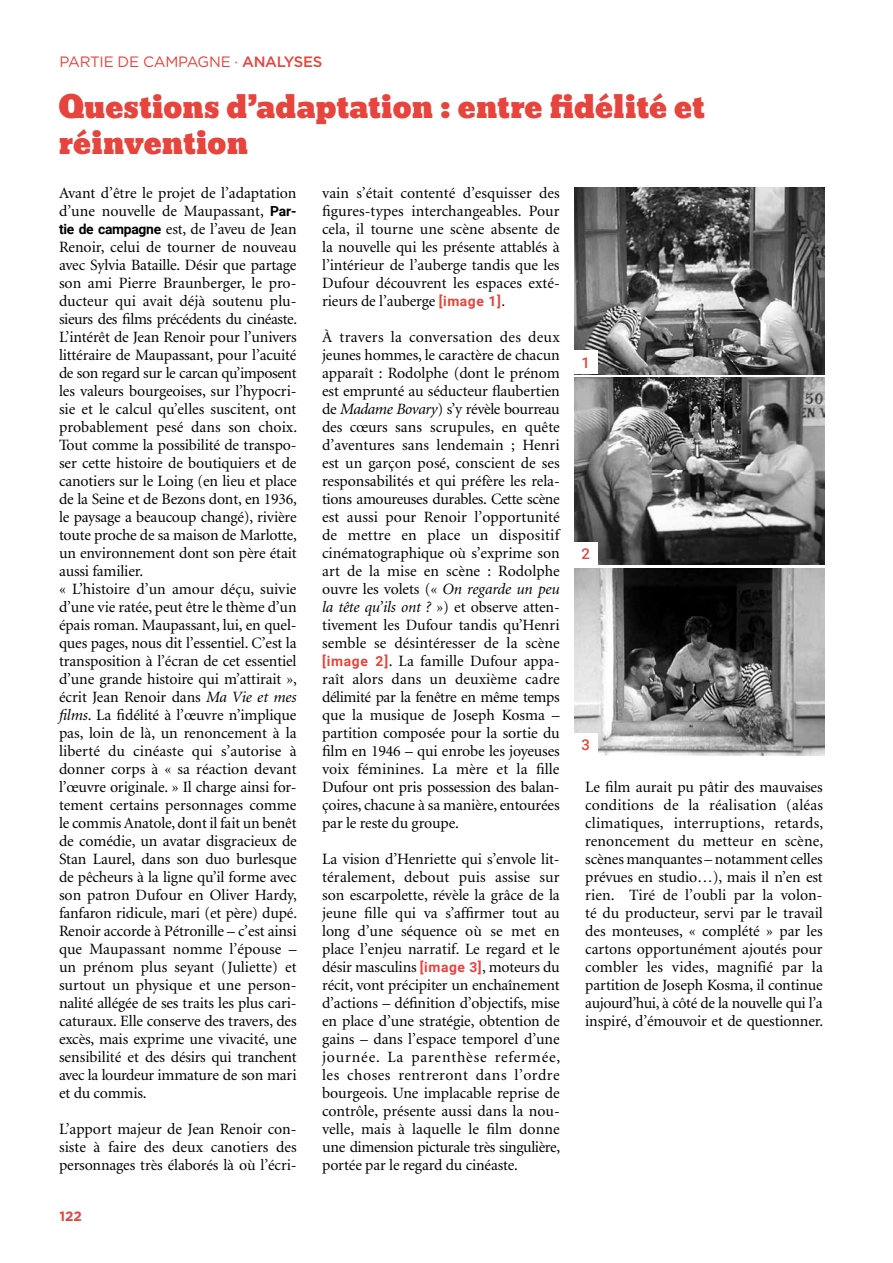
<style>
.page{position:relative;width:893px;height:1263px;background:#fff}
.page>*{position:absolute;margin:0;border:0;box-sizing:border-box;transform-origin:0 0}
.t1{font:30px/36px "Bevan";color:#e6443c}
.t2{font:15.75px/18px "Minion";letter-spacing:-.01em;color:#000;text-align:justify}
.t3{font:15px "Gotham";letter-spacing:-.02em;color:#e6443c}
.t4{font:500 14.85px "Roboto";color:#e6443c}
.t5{font:700 13.5px "Gotham";color:#e6443c}
.s1{font-weight:500}
.s2{font-family:"Roboto";font-weight:700;font-size:13.8px}
.s3{font-style:italic}
.s4{font-family:"Roboto";font-weight:700;font-size:13.8px;color:#e6443c}
</style>
<div class="page">
<img style="left:575px;top:187px;width:250px;height:187px">
<img style="left:575px;top:378px;width:250px;height:187px">
<img style="left:575px;top:569px;width:250px;height:187px">
<div style="left:574px;top:351px;width:24px;height:23px;background:#fff"></div>
<div style="left:574px;top:542px;width:24px;height:24px;background:#fff"></div>
<div style="left:574px;top:733px;width:24px;height:24px;background:#fff"></div>
<p class="t3" style="left:60px;top:53px;width:264px">PARTIE DE CAMPAGNE · <span class="s1">ANALYSES</span></p>
<h1 class="t1" style="left:58px;top:89px;width:648px">Questions d’adaptation : entre fidélité et réinvention</h1>
<p class="t2" style="left:59px;top:185px;width:240px;text-align:left">Avant d’être le projet de l’adaptation d’une nouvelle de Maupassant, <span class="s2">Par&shy;tie de campagne</span> est, de l’aveu de Jean Renoir, celui de tourner de nouveau avec Sylvia Bataille. Désir que partage son ami Pierre Braunberger, le pro&shy;ducteur qui avait déjà soutenu plu&shy;sieurs des films précédents du cinéaste.<br>L’intérêt de Jean Renoir pour l’univers littéraire de Maupassant, pour l’acuité de son regard sur le carcan qu’imposent les valeurs bourgeoises, sur l’hypocri&shy;sie et le calcul qu’elles suscitent, ont probablement pesé dans son choix.<br>Tout comme la possibilité de transpo&shy;ser cette histoire de boutiquiers et de canotiers sur le Loing (en lieu et place de la Seine et de Bezons dont, en 1936, le paysage a beaucoup changé), rivière toute proche de sa maison de Marlotte, un environnement dont son père était aussi familier.<br>« L’histoire d’un amour déçu, suivie d’une vie ratée, peut être le thème d’un épais roman. Maupassant, lui, en quel&shy;ques pages, nous dit l’essentiel. C’est la transposition à l’écran de cet essentiel d’une grande histoire qui m’attirait », écrit Jean Renoir dans <span class="s3">Ma Vie et mes films</span>. La fidélité à l’œuvre n’implique pas, loin de là, un renoncement à la liberté du cinéaste qui s’autorise à donner corps à « sa réaction devant l’œuvre originale. » Il charge ainsi for&shy;tement certains personnages comme le commis Anatole, dont il fait un benêt de comédie, un avatar disgracieux de Stan Laurel, dans son duo burlesque de pêcheurs à la ligne qu’il forme avec son patron Dufour en Oliver Hardy, fanfaron ridicule, mari (et père) dupé.<br>Renoir accorde à Pétronille – c’est ainsi que Maupassant nomme l’épouse – un prénom plus seyant (Juliette) et surtout un physique et une person&shy;nalité allégée de ses traits les plus cari&shy;caturaux. Elle conserve des travers, des excès, mais exprime une vivacité, une sensibilité et des désirs qui tranchent avec la lourdeur immature de son mari et du commis.</p>
<p class="t2" style="left:59px;top:1121px;width:239px">L’apport majeur de Jean Renoir con&shy;siste à faire des deux canotiers des personnages très élaborés là où l’écri-</p>
<p class="t5" style="left:60px;top:1208px;width:24px">122</p>
<p class="t2" style="left:322px;top:185px;width:239px">vain s’était contenté d’esquisser des figures-types interchangeables. Pour cela, il tourne une scène absente de la nouvelle qui les présente attablés à l’intérieur de l’auberge tandis que les Dufour découvrent les espaces exté&shy;rieurs de l’auberge <span class="s4">[image 1]</span>.</p>
<p class="t2" style="left:322px;top:329px;width:239px">À travers la conversation des deux jeunes hommes, le caractère de chacun apparaît : Rodolphe (dont le prénom est emprunté au séducteur flaubertien de <span class="s3">Madame Bovary</span>) s’y révèle bourreau des cœurs sans scrupules, en quête d’aventures sans lendemain ; Henri est un garçon posé, conscient de ses responsabilités et qui préfère les rela&shy;tions amoureuses durables. Cette scène est aussi pour Renoir l’opportunité de mettre en place un dispositif cinématographique où s’exprime son art de la mise en scène : Rodolphe ouvre les volets (« <span class="s3">On regarde un peu la tête qu’ils ont ?</span> ») et observe atten&shy;tivement les Dufour tandis qu’Henri semble se désintéresser de la scène <span class="s4">[image 2]</span>. La famille Dufour appa&shy;raît alors dans un deuxième cadre délimité par la fenêtre en même temps que la musique de Joseph Kosma – partition composée pour la sortie du film en 1946 – qui enrobe les joyeuses voix féminines. La mère et la fille Dufour ont pris possession des balan&shy;çoires, chacune à sa manière, entourées par le reste du groupe.</p>
<p class="t2" style="left:322px;top:851px;width:240px">La vision d’Henriette qui s’envole lit&shy;téralement, debout puis assise sur son escarpolette, révèle la grâce de la jeune fille qui va s’affirmer tout au long d’une séquence où se met en place l’enjeu narratif. Le regard et le désir masculins <span class="s4">[image 3]</span>, moteurs du récit, vont précipiter un enchaînement d’actions – définition d’objectifs, mise en place d’une stratégie, obtention de gains – dans l’espace temporel d’une journée. La parenthèse refermée, les choses rentreront dans l’ordre bourgeois. Une implacable reprise de contrôle, présente aussi dans la nou&shy;velle, mais à laquelle le film donne une dimension picturale très singulière, portée par le regard du cinéaste.</p>
<p class="t4" style="left:582px;top:352px;width:10px">1</p>
<p class="t4" style="left:582px;top:544px;width:10px">2</p>
<p class="t4" style="left:582px;top:735px;width:10px">3</p>
<p class="t2" style="left:585px;top:779px;width:240px">Le film aurait pu pâtir des mauvaises conditions de la réalisation (aléas climatiques, interruptions, retards, renoncement du metteur en scène, scènes manquantes – notamment celles prévues en studio…), mais il n’en est rien. Tiré de l’oubli par la volon&shy;té du producteur, servi par le travail des monteuses, « complété » par les cartons opportunément ajoutés pour combler les vides, magnifié par la partition de Joseph Kosma, il continue aujourd’hui, à côté de la nouvelle qui l’a inspiré, d’émouvoir et de questionner.</p>
</div>
